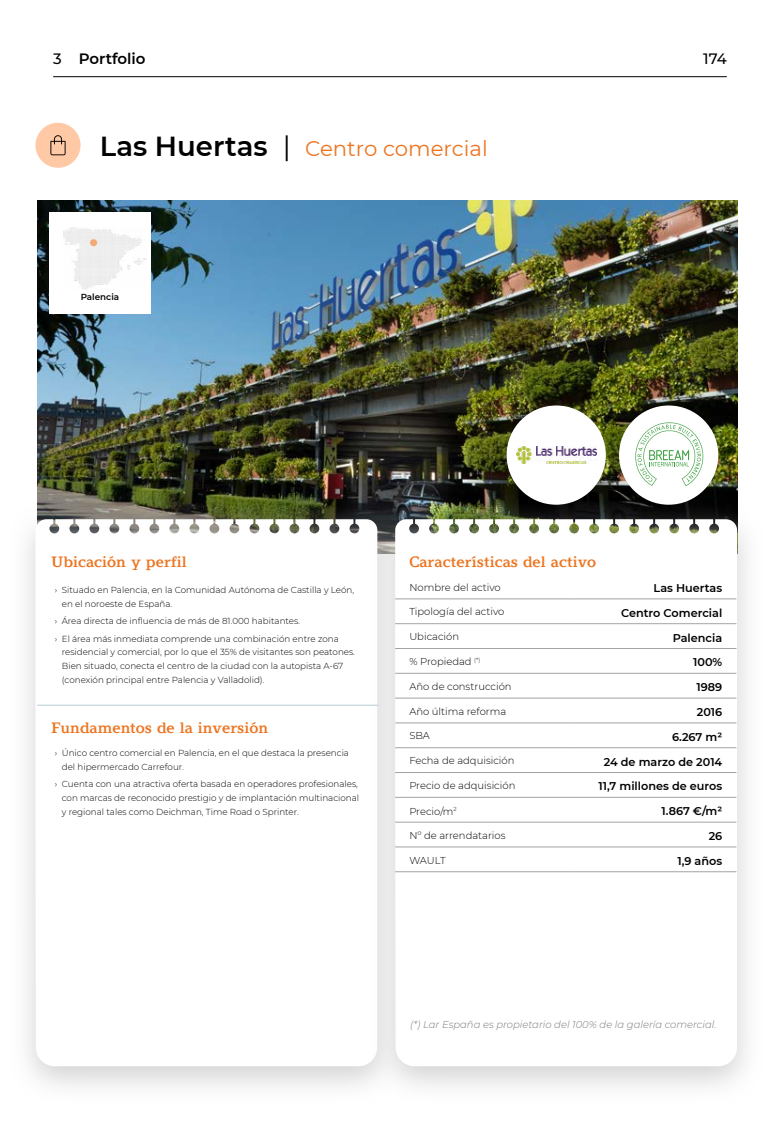
<style>
.page{position:relative;width:780px;height:1134px;background:#fff}
.page>*{position:absolute;margin:0;border:0;box-sizing:border-box;transform-origin:0 0}
.t1{font:21.25px "Montserrat";color:#ed7521}
.Titulo_tabla_activos{font:700 15px "Argesta Text";color:#ed7521}
.t2{font:600 15px "Montserrat";color:#000}
.t3{font:500 15px "Montserrat";color:#000}
.Tabla_activos_semibo{font:600 11.25px "Montserrat";color:#000}
.Texto_tabla_activos{font:300 10px "Montserrat";color:#000}
.legales{font:italic 300 10px "Montserrat";color:#7a7a7a}
.t4{font:300 8.75px/13.8px "Montserrat";color:#000}
.t5{font:600 8.75px "Montserrat";color:#000}
.s1{font-weight:500}
.s2{font-weight:600;font-size:27.5px;color:#000}
.s3{font-size:27.5px;color:#000}
</style>
<div class="page">
<img style="left:37px;top:200px;width:700px;height:303px">
<div style="left:35px;top:123px;width:46px;height:45px;background:#ffc9a6;border-radius:50%"></div>
<svg style="left:50px;top:135px;width:16px;height:20px"></svg>
<div style="left:8px;top:503px;width:397px;height:601px;background:#c2c2c2;opacity:.73"></div>
<svg style="left:35px;top:519px;width:333px;height:547px"></svg>
<div style="left:368px;top:503px;width:397px;height:601px;background:#c2c2c2;opacity:.73"></div>
<svg style="left:395px;top:519px;width:342px;height:547px"></svg>
<div style="left:506px;top:405px;width:99px;height:100px;background:#fff;border-radius:50%"></div>
<img style="left:516px;top:447px;width:80px;height:16px">
<hr style="left:395px;top:599px;width:176px;height:1px;background:#a3a3a3">
<hr style="left:571px;top:599px;width:165px;height:1px;background:#a3a3a3">
<hr style="left:395px;top:623px;width:176px;height:1px;background:#a3a3a3">
<hr style="left:571px;top:623px;width:165px;height:1px;background:#a3a3a3">
<hr style="left:395px;top:648px;width:176px;height:1px;background:#a3a3a3">
<hr style="left:571px;top:648px;width:165px;height:1px;background:#a3a3a3">
<hr style="left:395px;top:673px;width:176px;height:1px;background:#a3a3a3">
<hr style="left:571px;top:673px;width:165px;height:1px;background:#a3a3a3">
<hr style="left:395px;top:698px;width:176px;height:1px;background:#a3a3a3">
<hr style="left:571px;top:698px;width:165px;height:1px;background:#a3a3a3">
<hr style="left:395px;top:723px;width:176px;height:1px;background:#a3a3a3">
<hr style="left:571px;top:723px;width:165px;height:1px;background:#a3a3a3">
<hr style="left:395px;top:747px;width:176px;height:1px;background:#a3a3a3">
<hr style="left:571px;top:747px;width:165px;height:1px;background:#a3a3a3">
<hr style="left:395px;top:772px;width:176px;height:1px;background:#a3a3a3">
<hr style="left:571px;top:772px;width:165px;height:1px;background:#a3a3a3">
<hr style="left:395px;top:797px;width:176px;height:1px;background:#a3a3a3">
<hr style="left:571px;top:797px;width:165px;height:1px;background:#a3a3a3">
<hr style="left:395px;top:822px;width:176px;height:1px;background:#a3a3a3">
<hr style="left:571px;top:822px;width:165px;height:1px;background:#a3a3a3">
<hr style="left:395px;top:847px;width:176px;height:1px;background:#a3a3a3">
<hr style="left:395px;top:871px;width:176px;height:1px;background:#a3a3a3">
<hr style="left:571px;top:847px;width:165px;height:1px;background:#a3a3a3">
<hr style="left:571px;top:871px;width:165px;height:1px;background:#a3a3a3">
<div style="left:619px;top:405px;width:99px;height:100px;background:#fff;border-radius:50%"></div>
<svg style="left:635px;top:422px;width:68px;height:64px"></svg>
<div style="left:49px;top:213px;width:102px;height:101px;background:#fff"></div>
<img style="left:63px;top:227px;width:83px;height:62px">
<div style="left:90px;top:239px;width:7px;height:7px;background:#f3a974;border-radius:50%"></div>
<hr style="left:37px;top:705px;width:341px;height:1px;background:#b8ccd4">
<hr style="left:53px;top:76px;width:673px;height:1px;background:#000">
<h2 class="t2" style="left:53px;top:48px;width:94px"><span class="s1">3</span> Portfolio</h2>
<h2 class="t3" style="left:703px;top:48px;width:25px">174</h2>
<p class="t1" style="left:100px;top:134px;width:389px"><span class="s2">Las Huertas</span> <span class="s3">|</span> Centro comercial</p>
<p class="t5" style="left:81px;top:291px;width:40px">Palencia</p>
<p class="Titulo_tabla_activos" style="left:51px;top:552px;width:137px">Ubicación y perfil</p>
<p class="t4" style="left:62px;top:583px;width:294px;text-indent:-7px">› Situado en Palencia, en la Comunidad Autónoma de Castilla y León, en el noroeste de España.</p>
<p class="t4" style="left:55px;top:614px;width:247px">› Área directa de influencia de más de 81.000 habitantes.</p>
<p class="t4" style="left:62px;top:631px;width:295px;text-indent:-7px">› El área más inmediata comprende una combinación entre zona residencial y comercial, por lo que el 35% de visitantes son peatones.<br>Bien situado, conecta el centro de la ciudad con la autopista A-67 (conexión principal entre Palencia y Valladolid).</p>
<p class="Titulo_tabla_activos" style="left:51px;top:719px;width:218px">Fundamentos de la inversión</p>
<p class="t4" style="left:62px;top:746px;width:289px;text-indent:-7px">› Único centro comercial en Palencia, en el que destaca la presencia del hipermercado Carrefour.</p>
<p class="t4" style="left:62px;top:777px;width:299px;text-indent:-7px">› Cuenta con una atractiva oferta basada en operadores profesionales, con marcas de reconocido prestigio y de implantación multinacional y regional tales como Deichman, Time Road o Sprinter.</p>
<p class="Titulo_tabla_activos" style="left:409px;top:552px;width:188px">Características del activo</p>
<p class="Texto_tabla_activos" style="left:409px;top:580px;width:93px">Nombre del activo</p>
<p class="Tabla_activos_semibo" style="left:653px;top:580px;width:70px">Las Huertas</p>
<p class="Texto_tabla_activos" style="left:409px;top:605px;width:96px">Tipología del activo</p>
<p class="Tabla_activos_semibo" style="left:621px;top:605px;width:102px">Centro Comercial</p>
<p class="Texto_tabla_activos" style="left:409px;top:630px;width:51px">Ubicación</p>
<p class="Tabla_activos_semibo" style="left:672px;top:629px;width:51px">Palencia</p>
<p class="Texto_tabla_activos" style="left:409px;top:655px;width:72px">% Propiedad <sup>(*)</sup></p>
<p class="Tabla_activos_semibo" style="left:693px;top:654px;width:31px">100%</p>
<p class="Texto_tabla_activos" style="left:409px;top:679px;width:104px">Año de construcción</p>
<p class="Tabla_activos_semibo" style="left:696px;top:679px;width:27px">1989</p>
<p class="Texto_tabla_activos" style="left:409px;top:704px;width:98px">Año última reforma</p>
<p class="Tabla_activos_semibo" style="left:696px;top:704px;width:27px">2016</p>
<p class="Texto_tabla_activos" style="left:409px;top:729px;width:22px">SBA</p>
<p class="Tabla_activos_semibo" style="left:672px;top:729px;width:52px">6.267 m²</p>
<p class="Texto_tabla_activos" style="left:409px;top:754px;width:107px">Fecha de adquisición</p>
<p class="Tabla_activos_semibo" style="left:603px;top:754px;width:120px">24 de marzo de 2014</p>
<p class="Texto_tabla_activos" style="left:409px;top:779px;width:107px">Precio de adquisición</p>
<p class="Tabla_activos_semibo" style="left:598px;top:778px;width:125px">11,7 millones de euros</p>
<p class="Texto_tabla_activos" style="left:409px;top:804px;width:49px">Precio/m<sup>2</sup></p>
<p class="Tabla_activos_semibo" style="left:661px;top:803px;width:62px">1.867 €/m²</p>
<p class="Texto_tabla_activos" style="left:409px;top:829px;width:98px">Nº de arrendatarios</p>
<p class="Tabla_activos_semibo" style="left:708px;top:828px;width:15px">26</p>
<p class="Texto_tabla_activos" style="left:409px;top:854px;width:38px">WAULT</p>
<p class="Tabla_activos_semibo" style="left:677px;top:853px;width:46px">1,9 años</p>
<p class="legales" style="left:410px;top:1017px;width:308px">(*) Lar España es propietario del 100% de la galería comercial.</p>
</div>
